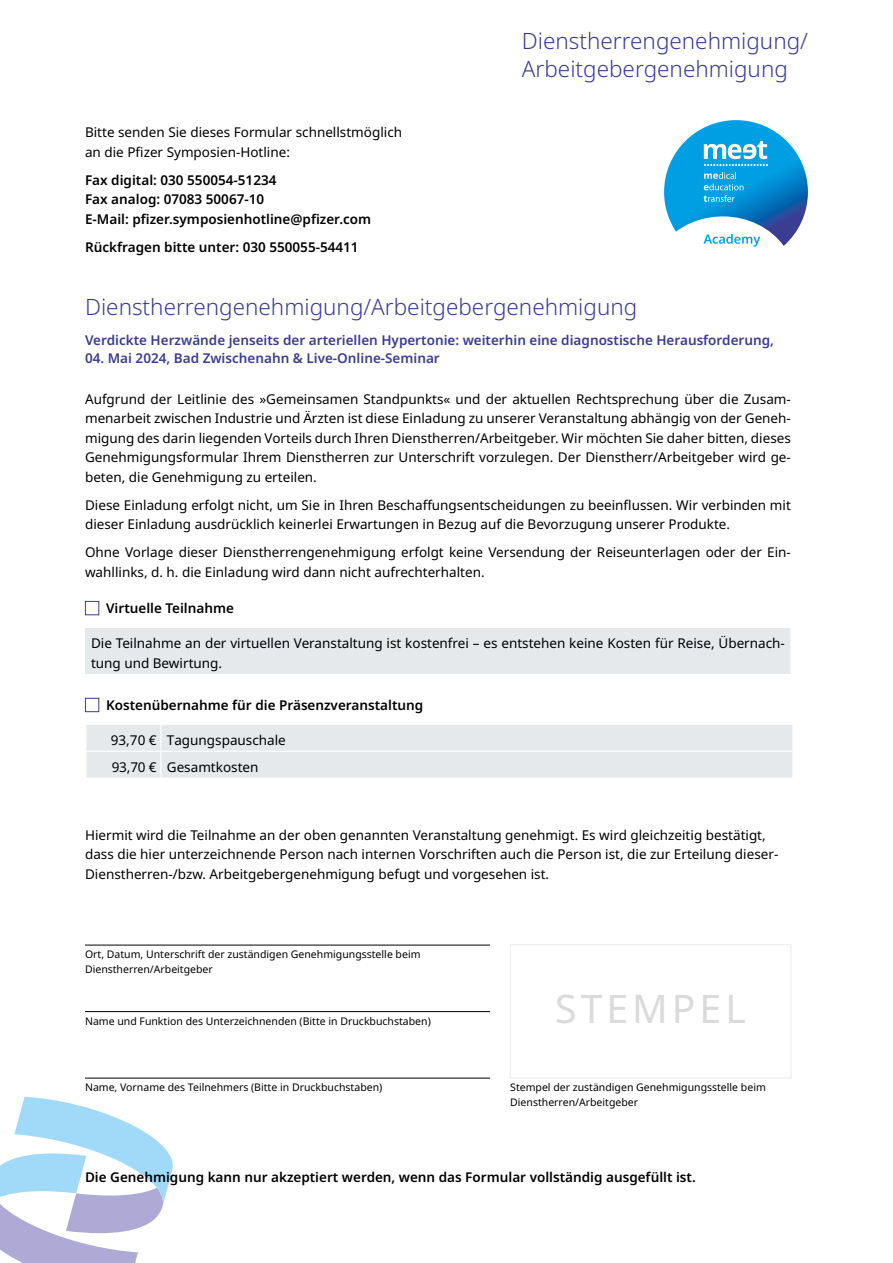
<style>
.page{position:relative;width:893px;height:1263px;background:#fff}
.page>*{position:absolute;margin:0;border:0;box-sizing:border-box;transform-origin:0 0}
.Fließtext{font:39.3px "Noto Sans";letter-spacing:.1em;color:#dadada}
.Headline{font:300 22.5px "Noto Sans";color:#3b3c91}
.Fließtext-2{font:13.5px/19.5px "Noto Sans";color:#000}
.Fließtext_semi-bold{font:600 13.5px/19.5px "Noto Sans";color:#000}
.Fließtext_semi-bold-2{font:600 13.5px "Noto Sans";color:#3b3c91}
.Formulartext_mit_Linie{font:10.5px/15px "Noto Sans";color:#000}
.Fließtext-3{font:10.5px/15px "Noto Sans";color:#000}
</style>
<div class="page">
<svg style="left:0;top:1097px;width:173px;height:166px"></svg>
<hr style="left:85px;top:945px;width:405px;height:1px;background:#000">
<hr style="left:85px;top:1011px;width:405px;height:1px;background:#000">
<hr style="left:85px;top:1078px;width:405px;height:1px;background:#000">
<div style="left:510px;top:944px;width:281px;height:134px;border:1px solid #ececed"></div>
<div style="left:85px;top:628px;width:706px;height:46px;background:#e5e9ec"></div>
<hr style="left:790px;top:628px;width:1px;height:46px;background:#fff">
<div style="left:85px;top:601px;width:14px;height:14px;border:1px solid #3b3c91"></div>
<div style="left:85px;top:698px;width:14px;height:14px;border:1px solid #3b3c91"></div>
<div style="left:86px;top:725px;width:706px;height:52px;background:#e5e9ec"></div>
<svg style="left:664px;top:120px;width:144px;height:127px"></svg>
<p class="Fließtext-2" style="left:85px;top:123px;width:319px">Bitte senden Sie dieses Formular schnellstmöglich an die Pfizer Symposien-Hotline:</p>
<p class="Fließtext_semi-bold" style="left:85px;top:170px;width:193px">Fax digital: 030 550054-51234<br>Fax analog: 07083 50067-10</p>
<p class="Fließtext_semi-bold" style="left:85px;top:209px;width:288px">E-Mail: pfizer.symposienhotline@pfizer.com</p>
<p class="Fließtext_semi-bold" style="left:85px;top:237px;width:275px">Rückfragen bitte unter: 030 550055-54411</p>
<p class="Headline" style="left:522px;top:25px;width:288px">Dienstherrengenehmigung/</p>
<p class="Headline" style="left:522px;top:53px;width:267px">Arbeitgebergenehmigung</p>
<p class="Headline" style="left:85px;top:291px;width:554px">Dienstherrengenehmigung/Arbeitgebergenehmigung</p>
<p class="Fließtext_semi-bold-2" style="left:85px;top:330px;width:690px">Verdickte Herzwände jenseits der arteriellen Hypertonie: weiterhin eine diagnostische Herausforderung,</p>
<p class="Fließtext_semi-bold-2" style="left:85px;top:348px;width:356px">04. Mai 2024, Bad Zwischenahn &amp; Live-Online-Seminar</p>
<p class="Fließtext-2" style="left:85px;top:390px;width:707px;text-align:justify">Aufgrund der Leitlinie des »Gemeinsamen Standpunkts« und der aktuellen Rechtsprechung über die Zusam&shy;menarbeit zwischen Industrie und Ärzten ist diese Einladung zu unserer Veranstaltung abhängig von der Geneh&shy;migung des darin liegenden Vorteils durch Ihren Dienstherren/Arbeitgeber. Wir möchten Sie daher bitten, dieses Genehmigungsformular Ihrem Dienstherren zur Unterschrift vorzulegen. Der Dienstherr/Arbeitgeber wird ge&shy;beten, die Genehmigung zu erteilen.</p>
<p class="Fließtext-2" style="left:85px;top:496px;width:707px">Diese Einladung erfolgt nicht, um Sie in Ihren Beschaffungsentscheidungen zu beeinflussen. Wir verbinden mit dieser Einladung ausdrücklich keinerlei Erwartungen in Bezug auf die Bevorzugung unserer Produkte.</p>
<p class="Fließtext-2" style="left:85px;top:543px;width:707px">Ohne Vorlage dieser Dienstherrengenehmigung erfolgt keine Versendung der Reiseunterlagen oder der Ein&shy;wahllinks, d. h. die Einladung wird dann nicht aufrechterhalten.</p>
<p class="Fließtext_semi-bold" style="left:106px;top:598px;width:129px">Virtuelle Teilnahme</p>
<p class="Fließtext-2" style="left:91px;top:634px;width:695px">Die Teilnahme an der virtuellen Veranstaltung ist kostenfrei – es entstehen keine Kosten für Reise, Übernach&shy;tung und Bewirtung.</p>
<p class="Fließtext_semi-bold" style="left:106px;top:695px;width:319px">Kostenübernahme für die Präsenzveranstaltung</p>
<p class="Fließtext-2" style="left:111px;top:731px;width:47px">93,70 €</p>
<p class="Fließtext-2" style="left:167px;top:731px;width:121px">Tagungspauschale</p>
<p class="Fließtext-2" style="left:112px;top:757px;width:46px">93,70 €</p>
<p class="Fließtext-2" style="left:167px;top:757px;width:93px">Gesamtkosten</p>
<p class="Fließtext-2" style="left:85px;top:825px;width:695px">Hiermit wird die Teilnahme an der oben genannten Veranstaltung genehmigt. Es wird gleichzeitig bestätigt, dass die hier unterzeichnende Person nach internen Vorschriften auch die Person ist, die zur Erteilung dieser-<br>Dienstherren-/bzw. Arbeitgebergenehmigung befugt und vorgesehen ist.</p>
<p class="Formulartext_mit_Linie" style="left:85px;top:947px;width:337px">Ort, Datum, Unterschrift der zuständigen Genehmigungsstelle beim<br>Dienstherren/Arbeitgeber</p>
<p class="Formulartext_mit_Linie" style="left:85px;top:1013px;width:347px">Name und Funktion des Unterzeichnenden (Bitte in Druckbuchstaben)</p>
<p class="Formulartext_mit_Linie" style="left:85px;top:1080px;width:299px">Name, Vorname des Teilnehmers (Bitte in Druckbuchstaben)</p>
<p class="Fließtext" style="left:555px;top:981px;width:192px">STEMPEL</p>
<p class="Fließtext-3" style="left:510px;top:1080px;width:257px">Stempel der zuständigen Genehmigungsstelle beim<br>Dienstherren/Arbeitgeber</p>
<p class="Fließtext_semi-bold" style="left:85px;top:1167px;width:612px">Die Genehmigung kann nur akzeptiert werden, wenn das Formular vollständig ausgefüllt ist.</p>
</div>
